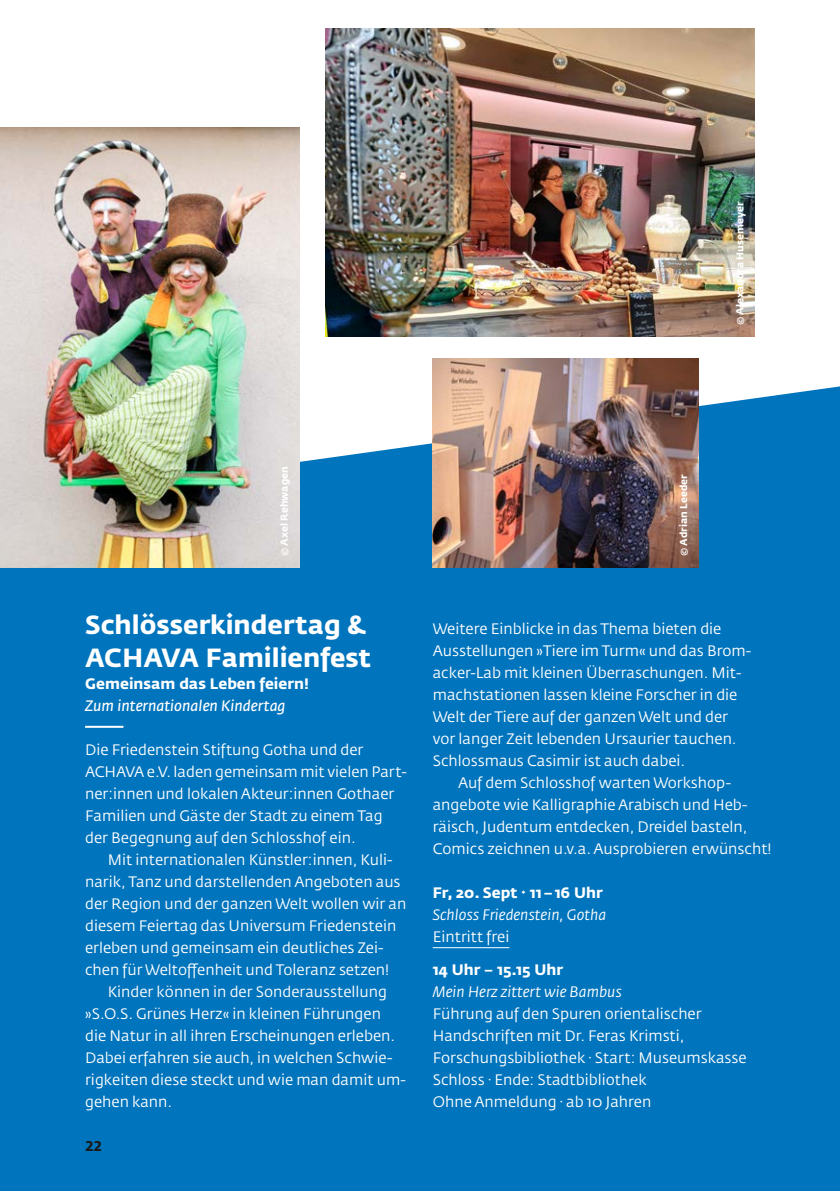
<style>
.page{position:relative;width:840px;height:1191px;background:#fff}
.page>*{position:absolute;margin:0;border:0;box-sizing:border-box;transform-origin:0 0}
.t1{font:700 26px/33px "Fedra Sans Std";color:#fff}
.t2{font:15px/22px "Fedra Sans Std";color:#fff}
.t3{font:700 15px "Fedra Sans Std";color:#fff}
.t4{font:italic 15px "Fedra Sans Std";color:#fff}
.t5{font:italic 600 15px "Fedra Sans Std";color:#fff}
.t6{font:700 14px "Fedra Sans Std";color:#1a1a18}
.t7{font:700 10px "Fedra Sans Std";color:#fff}
</style>
<div class="page">
<div style="left:0;top:386px;width:839px;height:805px;background:#0074bc"></div>
<hr style="left:85px;top:726px;width:38px;height:2px;background:#fff">
<hr style="left:432px;top:947px;width:77px;height:1px;background:#fff">
<img style="left:0;top:128px;width:299px;height:439px">
<img style="left:325px;top:28px;width:429px;height:308px">
<img style="left:432px;top:358px;width:266px;height:209px">
<p class="t7" style="left:733px;top:325px;width:125px;rotate:-90deg">© Alexandra Husemeyer</p>
<p class="t7" style="left:277px;top:556px;width:91px;rotate:-90deg">© Axel Rehwagen</p>
<h1 class="t1" style="left:85px;top:608px;width:287px">Schlösserkindertag &amp;<br>ACHAVA Familienfest</h1>
<p class="t3" style="left:85px;top:673px;width:225px">Gemeinsam das Leben feiern!</p>
<p class="t5" style="left:85px;top:696px;width:202px">Zum internationalen Kindertag</p>
<p class="t2" style="left:85px;top:738px;width:323px">Die Friedenstein Stiftung Gotha und der ACHAVA e.V. laden gemeinsam mit vielen Part&shy;ner:innen und lokalen Akteur:innen Gothaer Familien und Gäste der Stadt zu einem Tag der Begegnung auf den Schlosshof ein.</p>
<p class="t2" style="left:85px;top:848px;width:322px;text-indent:23px">Mit internationalen Künstler:innen, Kuli&shy;narik, Tanz und darstellenden Angeboten aus der Region und der ganzen Welt wollen wir an diesem Feiertag das Universum Friedenstein erleben und gemeinsam ein deutliches Zei&shy;chen für Weltoffenheit und Toleranz setzen!</p>
<p class="t2" style="left:85px;top:980px;width:321px;text-indent:23px">Kinder können in der Sonderausstellung »S.O.S. Grünes Herz« in kleinen Führungen die Natur in all ihren Erscheinungen erleben.<br>Dabei erfahren sie auch, in welchen Schwie&shy;rigkeiten diese steckt und wie man damit um&shy;gehen kann.</p>
<p class="t6" style="left:85px;top:1136px;width:18px">22</p>
<p class="t7" style="left:676px;top:556px;width:83px;rotate:-90deg">© Adrian Leeder</p>
<p class="t2" style="left:432px;top:617px;width:320px">Weitere Einblicke in das Thema bieten die Ausstellungen »Tiere im Turm« und das Brom&shy;acker-Lab mit kleinen Überraschungen. Mit&shy;machstationen lassen kleine Forscher in die Welt der Tiere auf der ganzen Welt und der vor langer Zeit lebenden Ursaurier tauchen.<br>Schlossmaus Casimir ist auch dabei.</p>
<p class="t2" style="left:432px;top:771px;width:340px;text-indent:25px">Auf dem Schlosshof warten Workshop&shy;angebote wie Kalligraphie Arabisch und Heb&shy;räisch, Judentum entdecken, Dreidel basteln, Comics zeichnen u.v.a. Ausprobieren erwünscht!</p>
<p class="t3" style="left:432px;top:882px;width:171px">Fr, 20. Sept · 11–16 Uhr</p>
<p class="t4" style="left:432px;top:905px;width:175px">Schloss Friedenstein, Gotha</p>
<p class="t2" style="left:432px;top:925px;width:78px">Eintritt frei</p>
<p class="t3" style="left:432px;top:959px;width:132px">14 Uhr – 15.15 Uhr</p>
<p class="t4" style="left:432px;top:982px;width:190px">Mein Herz zittert wie Bambus</p>
<p class="t2" style="left:432px;top:1002px;width:315px">Führung auf den Spuren orientalischer Handschriften mit Dr. Feras Krimsti, Forschungsbibliothek · Start: Museumskasse Schloss · Ende: Stadtbibliothek<br>Ohne Anmeldung · ab 10 Jahren</p>
</div>
